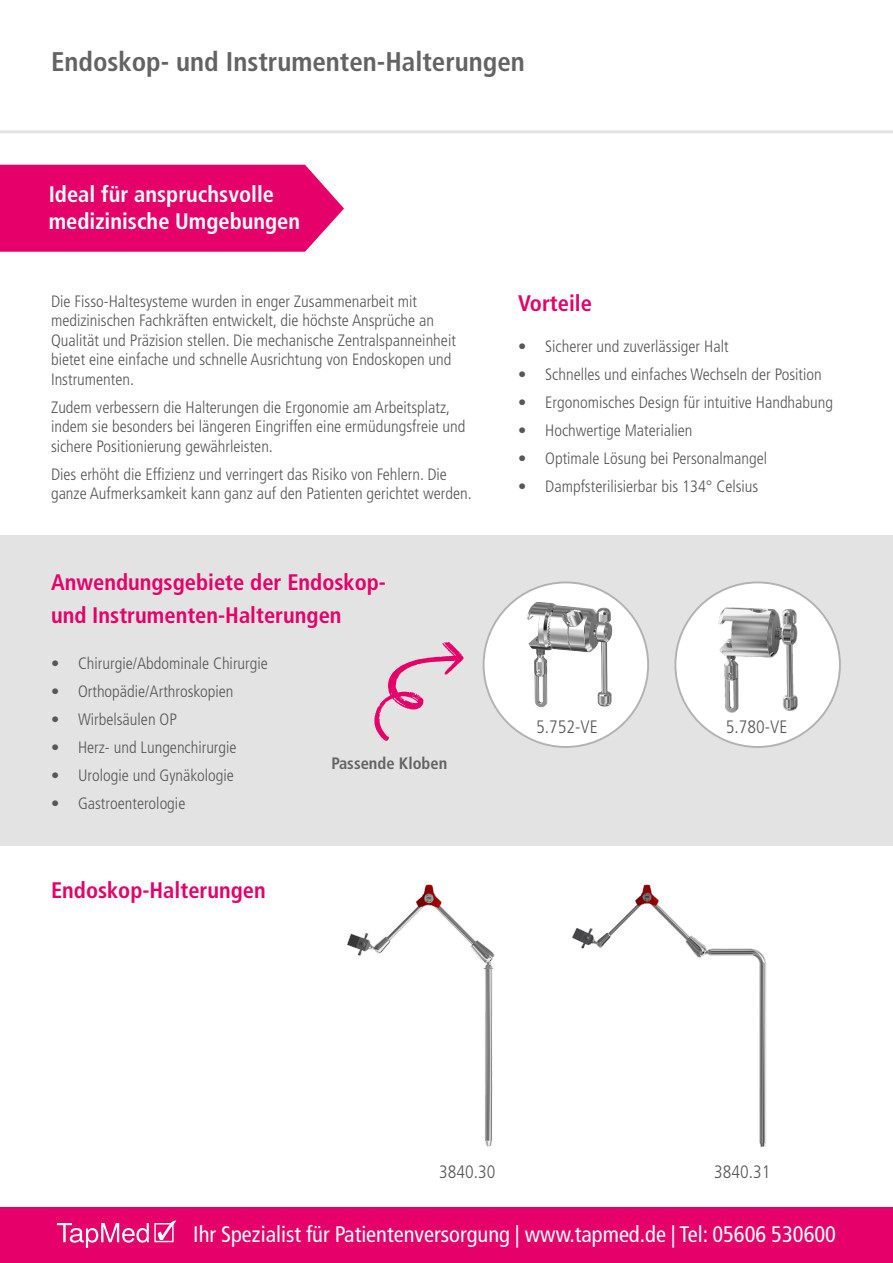
<style>
.page{position:relative;width:893px;height:1263px;background:#fff}
.page>*{position:absolute;margin:0;border:0;box-sizing:border-box;transform-origin:0 0}
.t1{font:700 condensed 27px "Frutiger LT Std";color:#646363}
.t2{font:700 condensed 22.5px/33px "Frutiger LT Std";color:#e60069}
.t3{font:condensed 22.5px "Frutiger LT Std";color:#fff}
.t4{font:700 condensed 22.5px/27px "Frutiger LT Std";color:#fff}
.t5{font:300 condensed 18px "Frutiger LT Std";color:#575756}
.t6{font:300 condensed 16.5px/19.5px "Frutiger LT Std";color:#575756}
.t7{font:700 condensed 16.5px "Frutiger LT Std";color:#646363}
</style>
<div class="page">
<div style="left:0;top:1208px;width:893px;height:55px;background:#e60069"></div>
<svg style="left:57px;top:1220px;width:119px;height:27px"></svg>
<div style="left:0;top:536px;width:893px;height:310px;background:#e3e3e3"></div>
<div style="left:0;top:165px;width:344px;height:87px;background:#e60069"></div>
<div style="left:484px;top:582px;width:164px;height:165px;background:#fff;border-radius:50%"></div>
<img style="left:527px;top:597px;width:93px;height:110px">
<div style="left:675px;top:582px;width:165px;height:165px;background:#fff;border-radius:50%"></div>
<img style="left:718px;top:607px;width:80px;height:106px">
<svg style="left:374px;top:642px;width:90px;height:99px"></svg>
<img style="left:347px;top:884px;width:148px;height:263px">
<img style="left:572px;top:884px;width:195px;height:264px">
<hr style="left:0;top:130px;width:893px;height:3px;background:#e3e3e3">
<h1 class="t1" style="left:51px;top:46px;width:475px">Endoskop- und Instrumenten-Halterungen</h1>
<h2 class="t4" style="left:49px;top:181px;width:253px">Ideal für anspruchsvolle medizinische Umgebungen</h2>
<p class="t6" style="left:51px;top:291px;width:406px">Die Fisso-Haltesysteme wurden in enger Zusammenarbeit mit medizinischen Fachkräften entwickelt, die höchste Ansprüche an Qualität und Präzision stellen. Die mechanische Zentralspanneinheit bietet eine einfache und schnelle Ausrichtung von Endoskopen und Instrumenten.</p>
<p class="t6" style="left:51px;top:397px;width:416px">Zudem verbessern die Halterungen die Ergonomie am Arbeitsplatz, indem sie besonders bei längeren Eingriffen eine ermüdungsfreie und sichere Positionierung gewährleisten.</p>
<p class="t6" style="left:51px;top:464px;width:422px">Dies erhöht die Effizienz und verringert das Risiko von Fehlern. Die ganze Aufmerksamkeit kann ganz auf den Patienten gerichtet werden.</p>
<h2 class="t2" style="left:51px;top:566px;width:336px">Anwendungsgebiete der Endoskop&shy;und Instrumenten-Halterungen</h2>
<p class="t6" style="left:51px;top:653px;width:218px">• Chirurgie/Abdominale Chirurgie</p>
<p class="t6" style="left:51px;top:681px;width:184px">• Orthopädie/Arthroskopien</p>
<p class="t6" style="left:51px;top:709px;width:128px">• Wirbelsäulen OP</p>
<p class="t6" style="left:51px;top:737px;width:187px">• Herz- und Lungenchirurgie</p>
<p class="t6" style="left:51px;top:765px;width:184px">• Urologie und Gynäkologie</p>
<p class="t6" style="left:51px;top:793px;width:136px">• Gastroenterologie</p>
<p class="t7" style="left:331px;top:754px;width:117px">Passende Kloben</p>
<h2 class="t2" style="left:51px;top:874px;width:216px">Endoskop-Halterungen</h2>
<h2 class="t2" style="left:518px;top:287px;width:75px">Vorteile</h2>
<p class="t6" style="left:518px;top:337px;width:212px">• Sicherer und zuverlässiger Halt</p>
<p class="t6" style="left:518px;top:365px;width:305px">• Schnelles und einfaches Wechseln der Position</p>
<p class="t6" style="left:518px;top:393px;width:316px">• Ergonomisches Design für intuitive Handhabung</p>
<p class="t6" style="left:518px;top:421px;width:176px">• Hochwertige Materialien</p>
<p class="t6" style="left:518px;top:449px;width:250px">• Optimale Lösung bei Personalmangel</p>
<p class="t6" style="left:518px;top:477px;width:242px">• Dampfsterilisierbar bis 134° Celsius</p>
<p class="t5" style="left:536px;top:716px;width:63px">5.752-VE</p>
<p class="t5" style="left:726px;top:716px;width:63px">5.780-VE</p>
<p class="t5" style="left:439px;top:1161px;width:58px">3840.30</p>
<p class="t5" style="left:714px;top:1161px;width:58px">3840.31</p>
<h2 class="t3" style="left:193px;top:1221px;width:644px">Ihr Spezialist für Patientenversorgung | www.tapmed.de | Tel: 05606 530600</h2>
</div>
